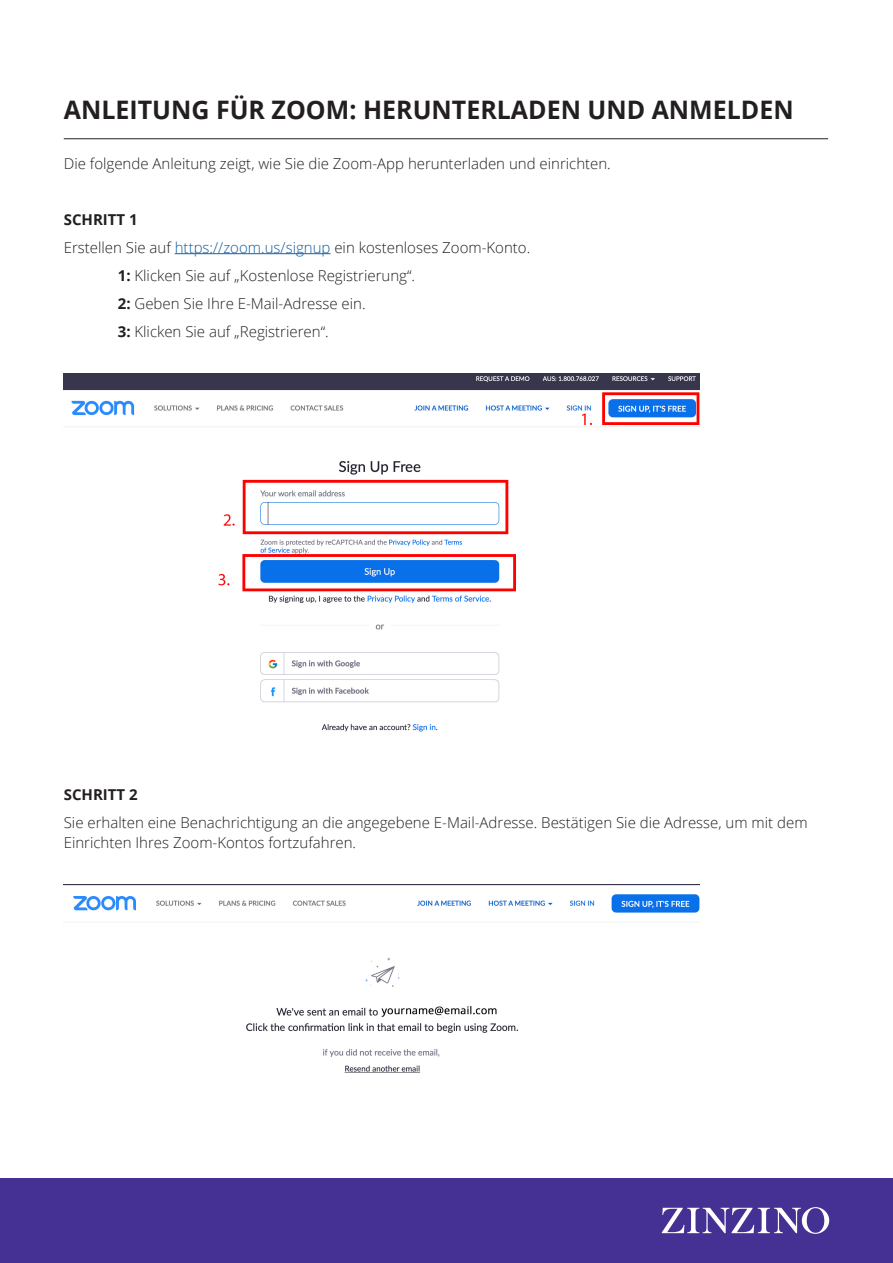
<style>
.page{position:relative;width:893px;height:1263px;background:#fff}
.page>*{position:absolute;margin:0;border:0;box-sizing:border-box;transform-origin:0 0}
.Brödtext{font:700 25.5px "Open Sans";color:#231f20}
.Brödtext-2{font:300 15px/19.5px "Open Sans";color:#231f20}
.Brödtext-3{font:700 15px "Open Sans";color:#231f20}
.s1{color:#175d9e}
.s2{font-weight:700}
</style>
<div class="page">
<div style="left:0;top:1178px;width:893px;height:85px;background:#443193"></div>
<svg style="left:662px;top:1207px;width:167px;height:27px"></svg>
<hr style="left:175px;top:253px;width:155px;height:1px;background:#175d9e">
<hr style="left:64px;top:138px;width:764px;height:1px;background:#231f20">
<img style="left:64px;top:373px;width:635px;height:359px">
<img style="left:64px;top:884px;width:635px;height:189px">
<p class="Brödtext" style="left:64px;top:92px;width:731px">ANLEITUNG FÜR ZOOM: HERUNTERLADEN UND ANMELDEN</p>
<p class="Brödtext-2" style="left:64px;top:153px;width:549px">Die folgende Anleitung zeigt, wie Sie die Zoom-App herunterladen und einrichten.</p>
<p class="Brödtext-3" style="left:64px;top:208px;width:75px">SCHRITT 1</p>
<p class="Brödtext-2" style="left:64px;top:237px;width:468px">Erstellen Sie auf <span class="s1">https://zoom.us/signup</span> ein kostenloses Zoom-Konto.</p>
<p class="Brödtext-2" style="left:118px;top:265px;width:299px"><span class="s2">1:</span> Klicken Sie auf „Kostenlose Registrierung“.</p>
<p class="Brödtext-2" style="left:118px;top:293px;width:249px"><span class="s2">2:</span> Geben Sie Ihre E-Mail-Adresse ein.</p>
<p class="Brödtext-2" style="left:118px;top:321px;width:212px"><span class="s2">3:</span> Klicken Sie auf „Registrieren“.</p>
<p class="Brödtext-3" style="left:64px;top:784px;width:75px">SCHRITT 2</p>
<p class="Brödtext-2" style="left:64px;top:813px;width:745px">Sie erhalten eine Benachrichtigung an die angegebene E-Mail-Adresse. Bestätigen Sie die Adresse, um mit dem<br>Einrichten Ihres Zoom-Kontos fortzufahren.</p>
</div>
